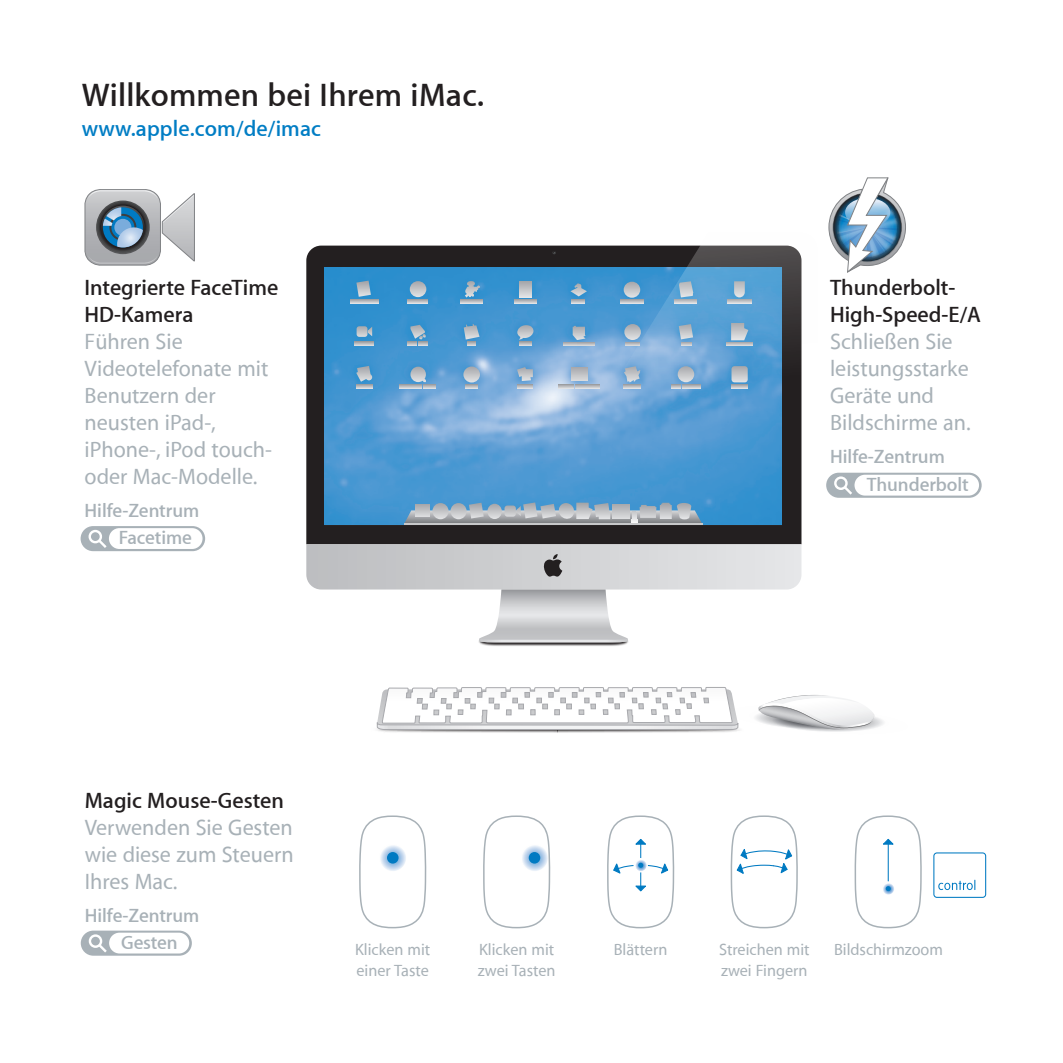
<style>
.page{position:relative;width:1063px;height:1063px;background:#fff}
.page>*{position:absolute;margin:0;border:0;box-sizing:border-box;transform-origin:0 0}
.t1{font:600 33px "Myriad Set";letter-spacing:.005em;color:#231f20}
.t2{font:500 22.5px/27px "Myriad Set";color:#a8b1b7}
.t3{font:600 22.5px/27px "Myriad Set";color:#231f20}
.t4{font:600 22.5px "Myriad Set";letter-spacing:.005em;color:#007dc4}
.t5{font:600 19.5px/27px "Myriad Set";letter-spacing:-.005em;color:#a8b1b7}
.t6{font:500 16.5px/21px "Myriad Set";color:#a8b1b7}
</style>
<div class="page">
<svg style="left:81px;top:931px;width:111px;height:25px"></svg>
<div style="left:109px;top:933px;width:80px;height:21px;background:#fff;border-radius:10px"></div>
<div style="left:89px;top:934px;width:13px;height:14px;border:2px solid #fff;border-radius:50%"></div>
<svg style="left:96px;top:942px;width:13px;height:13px"></svg>
<div style="left:81px;top:526px;width:124px;height:25px;background:#a8b1b7;border-radius:13px"></div>
<div style="left:109px;top:528px;width:94px;height:21px;background:#fff;border-radius:10px"></div>
<div style="left:89px;top:530px;width:13px;height:13px;border:2px solid #fff;border-radius:50%"></div>
<svg style="left:96px;top:537px;width:11px;height:11px"></svg>
<svg style="left:84px;top:189px;width:111px;height:77px"></svg>
<svg style="left:377px;top:687px;width:507px;height:46px"></svg>
<svg style="left:607px;top:815px;width:67px;height:113px"></svg>
<svg style="left:855px;top:815px;width:67px;height:113px"></svg>
<svg style="left:483px;top:815px;width:67px;height:113px"></svg>
<svg style="left:359px;top:815px;width:67px;height:113px"></svg>
<svg style="left:731px;top:815px;width:67px;height:113px"></svg>
<div style="left:933px;top:852px;width:53px;height:46px;border:1px solid #007ac2;border-radius:3px"></div>
<svg style="left:938px;top:880px;width:37px;height:10px"></svg>
<svg style="left:826px;top:473px;width:156px;height:25px"></svg>
<div style="left:855px;top:475px;width:124px;height:21px;background:#fff;border-radius:10px"></div>
<div style="left:834px;top:476px;width:14px;height:14px;border:2px solid #fff;border-radius:50%"></div>
<svg style="left:841px;top:484px;width:14px;height:13px"></svg>
<svg style="left:828px;top:177px;width:78px;height:96px"></svg>
<svg style="left:306px;top:246px;width:204px;height:298px;background:#282628"></svg>
<img style="left:479px;top:642px;width:149px;height:4px">
<svg style="left:306px;top:544px;width:495px;height:98px"></svg>
<img style="left:324px;top:268px;width:186px;height:257px">
<svg style="left:463px;top:367px;width:17px;height:16px"></svg>
<svg style="left:410px;top:281px;width:16px;height:16px"></svg>
<svg style="left:356px;top:366px;width:16px;height:16px"></svg>
<svg style="left:357px;top:326px;width:15px;height:11px"></svg>
<svg style="left:465px;top:281px;width:15px;height:17px"></svg>
<svg style="left:350px;top:300px;width:6px;height:3px"></svg>
<svg style="left:355px;top:342px;width:19px;height:4px"></svg>
<svg style="left:357px;top:385px;width:16px;height:3px"></svg>
<svg style="left:400px;top:385px;width:10px;height:3px"></svg>
<svg style="left:410px;top:367px;width:26px;height:21px"></svg>
<svg style="left:466px;top:385px;width:11px;height:3px"></svg>
<svg style="left:464px;top:324px;width:16px;height:22px"></svg>
<svg style="left:408px;top:325px;width:20px;height:21px"></svg>
<svg style="left:356px;top:281px;width:23px;height:22px"></svg>
<svg style="left:408px;top:300px;width:20px;height:3px"></svg>
<svg style="left:460px;top:300px;width:23px;height:3px"></svg>
<hr style="left:404px;top:524px;width:298px;height:1px;background:#c7c8ca">
<svg style="left:404px;top:502px;width:106px;height:22px;background:#9badbb"></svg>
<svg style="left:510px;top:245px;width:292px;height:305px;background:#5c8cb2"></svg>
<h1 class="t1" style="left:82px;top:74px;width:404px">Willkommen bei Ihrem iMac.</h1>
<p class="t4" style="left:82px;top:114px;width:241px">www.apple.com/de/imac</p>
<p class="t3" style="left:85px;top:274px;width:195px">Integrierte FaceTime<br>HD-Kamera</p>
<p class="t2" style="left:85px;top:328px;width:189px">Führen Sie<br>Videotelefonate mit<br>Benutzern der neusten iPad-, iPhone-, iPod touch&shy;oder Mac-Modelle.</p>
<p class="t5" style="left:85px;top:497px;width:116px">Hilfe-Zentrum</p>
<p class="t5" style="left:119px;top:524px;width:75px">Facetime</p>
<p class="t3" style="left:830px;top:274px;width:152px">Thunderbolt-<br>High-Speed-E/A</p>
<p class="t2" style="left:830px;top:328px;width:142px">Schließen Sie leistungsstarke<br>Geräte und<br>Bildschirme an.</p>
<p class="t5" style="left:867px;top:443px;width:104px;text-indent:-37px">Hilfe-Zentrum<br>Thunderbolt</p>
<p class="t3" style="left:85px;top:786px;width:201px">Magic Mouse-Gesten</p>
<p class="t2" style="left:85px;top:813px;width:211px;text-align:justify">Verwenden Sie Gesten wie diese zum Steuern Ihres Mac.</p>
<p class="t5" style="left:121px;top:901px;width:80px;text-indent:-37px">Hilfe-Zentrum<br>Gesten</p>
<p class="t6" style="left:355px;top:939px;width:77px">Klicken mit einer Taste</p>
<p class="t6" style="left:614px;top:939px;width:55px">Blättern</p>
<p class="t6" style="left:719px;top:939px;width:92px">Streichen mit zwei Fingern</p>
<p class="t6" style="left:479px;top:939px;width:77px">Klicken mit</p>
<p class="t6" style="left:834px;top:939px;width:111px">Bildschirmzoom</p>
<p class="t6" style="left:478px;top:960px;width:79px">zwei Tasten</p>
</div>
